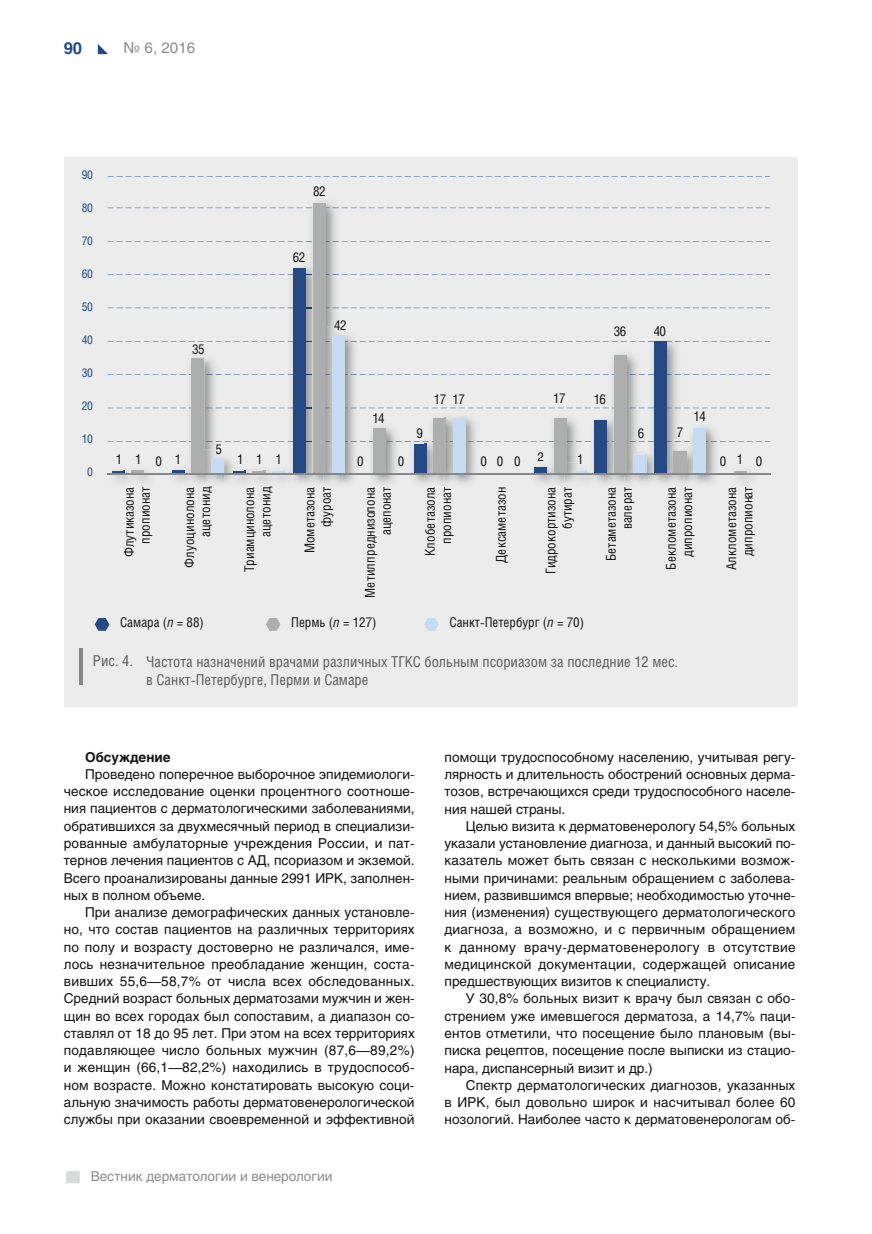
<style>
.page{position:relative;width:872px;height:1234px;background:#fff}
.page>*{position:absolute;margin:0;border:0;box-sizing:border-box;transform-origin:0 0}
.t1{font:700 16.5px "Helios";color:#234a88}
.t2{font:15px/18px "Helios Cond";color:#5b5b5a}
.t3{font:15px "Helios";color:#8d8d8d}
.t4{font:13.5px/17.2px "Helios";color:#131413;text-align:justify}
.t5{font:13.5px/16.2px "Helios Cond";color:#131413;text-align:right}
.t6{font:13.5px "Helios";color:#8d8d8d}
.t7{font:700 13.5px "Helios";color:#131413}
.t8{font:12px "Helios Cond";letter-spacing:-.04em;color:#1b498c}
.s1{font-style:italic}
</style>
<div class="page">
<div style="left:66px;top:1170px;width:14px;height:12px;background:#d9dada"></div>
<svg style="left:98px;top:44px;width:10px;height:10px"></svg>
<div style="left:64px;top:157px;width:733px;height:549px;background:#ececec"></div>
<hr style="left:80px;top:648px;width:3px;height:36px;background:#888">
<svg style="left:95px;top:618px;width:14px;height:12px"></svg>
<svg style="left:266px;top:618px;width:14px;height:12px"></svg>
<svg style="left:424px;top:618px;width:15px;height:12px"></svg>
<svg style="left:108px;top:208px;width:662px;height:1px"></svg>
<svg style="left:108px;top:241px;width:662px;height:1px"></svg>
<svg style="left:108px;top:176px;width:662px;height:1px"></svg>
<img style="left:183px;top:358px;width:38px;height:61px">
<div style="left:191px;top:358px;width:13px;height:115px;background:#adaeae"></div>
<img style="left:284px;top:277px;width:9px;height:142px">
<div style="left:293px;top:268px;width:13px;height:205px;background:#264984"></div>
<img style="left:304px;top:202px;width:39px;height:118px">
<img style="left:306px;top:208px;width:36px;height:1px">
<img style="left:306px;top:241px;width:36px;height:1px">
<img style="left:304px;top:259px;width:8px;height:160px">
<svg style="left:108px;top:274px;width:662px;height:1px"></svg>
<svg style="left:108px;top:307px;width:662px;height:1px"></svg>
<img style="left:304px;top:268px;width:2px;height:151px">
<div style="left:312px;top:202px;width:13px;height:271px;background:#adaeae"></div>
<img style="left:345px;top:342px;width:17px;height:77px">
<img style="left:325px;top:342px;width:7px;height:77px">
<svg style="left:108px;top:374px;width:662px;height:1px"></svg>
<div style="left:332px;top:335px;width:13px;height:138px;background:#c7dbf3"></div>
<div style="left:433px;top:418px;width:13px;height:55px;background:#adaeae"></div>
<img style="left:444px;top:417px;width:26px;height:2px">
<div style="left:453px;top:418px;width:12px;height:55px;background:#c7dbf3"></div>
<div style="left:553px;top:418px;width:13px;height:55px;background:#adaeae"></div>
<img style="left:605px;top:354px;width:38px;height:65px">
<svg style="left:108px;top:394px;width:662px;height:14px"></svg>
<img style="left:605px;top:407px;width:38px;height:1px">
<img style="left:605px;top:374px;width:38px;height:1px">
<div style="left:613px;top:355px;width:13px;height:118px;background:#adaeae"></div>
<img style="left:645px;top:342px;width:38px;height:77px">
<svg style="left:108px;top:320px;width:662px;height:22px"></svg>
<img style="left:648px;top:341px;width:33px;height:1px">
<img style="left:648px;top:407px;width:33px;height:1px">
<img style="left:648px;top:374px;width:33px;height:1px">
<div style="left:653px;top:341px;width:13px;height:132px;background:#264984"></div>
<svg style="left:108px;top:419px;width:662px;height:65px"></svg>
<hr style="left:108px;top:473px;width:663px;height:1px;background:#888">
<p class="t1" style="left:64px;top:39px;width:20px">90</p>
<p class="t3" style="left:124px;top:42px;width:73px">№ 6, 2016</p>
<p class="t8" style="left:82px;top:170px;width:13px">90</p>
<p class="t8" style="left:82px;top:203px;width:13px">80</p>
<p class="t8" style="left:82px;top:236px;width:13px">70</p>
<p class="t8" style="left:82px;top:269px;width:13px">60</p>
<p class="t8" style="left:82px;top:302px;width:13px">50</p>
<p class="t8" style="left:82px;top:335px;width:13px">40</p>
<p class="t8" style="left:82px;top:368px;width:13px">30</p>
<p class="t8" style="left:82px;top:401px;width:13px">20</p>
<p class="t8" style="left:82px;top:434px;width:13px">10</p>
<p class="t8" style="left:87px;top:467px;width:7px">0</p>
<p class="t5" style="left:313px;top:185px;width:14px">82</p>
<p class="t5" style="left:293px;top:250px;width:14px">62</p>
<p class="t5" style="left:192px;top:342px;width:14px">35</p>
<p class="t5" style="left:116px;top:452px;width:27px">1 1</p>
<p class="t5" style="left:175px;top:452px;width:8px">1</p>
<p class="t5" style="left:155px;top:454px;width:8px">0</p>
<p class="t5" style="left:215px;top:442px;width:8px">5</p>
<p class="t5" style="left:237px;top:452px;width:8px">1</p>
<p class="t5" style="left:256px;top:452px;width:27px">1 1</p>
<p class="t5" style="left:122px;top:557px;width:72px;rotate:-90deg">Флутиказона пропионат</p>
<p class="t5" style="left:182px;top:567px;width:82px;rotate:-90deg">Флуоцинолона ацетонид</p>
<p class="t5" style="left:243px;top:571px;width:87px;rotate:-90deg">Триамцинолона ацетонид</p>
<p class="t5" style="left:334px;top:318px;width:14px">42</p>
<p class="t5" style="left:614px;top:324px;width:14px">36</p>
<p class="t5" style="left:653px;top:324px;width:14px">40</p>
<p class="t5" style="left:303px;top:553px;width:68px;rotate:-90deg">Мометазона фуроат</p>
<p class="t5" style="left:553px;top:391px;width:14px">17</p>
<p class="t5" style="left:434px;top:392px;width:14px">17</p>
<p class="t5" style="left:593px;top:392px;width:14px">16</p>
<p class="t5" style="left:452px;top:392px;width:14px">17</p>
<p class="t5" style="left:372px;top:411px;width:14px">14</p>
<p class="t5" style="left:693px;top:409px;width:14px">14</p>
<p class="t5" style="left:416px;top:426px;width:8px">9</p>
<p class="t5" style="left:638px;top:426px;width:8px">6</p>
<p class="t5" style="left:677px;top:425px;width:8px">7</p>
<p class="t5" style="left:357px;top:454px;width:8px">0</p>
<p class="t5" style="left:398px;top:454px;width:8px">0</p>
<p class="t5" style="left:480px;top:454px;width:8px">0</p>
<p class="t5" style="left:537px;top:450px;width:8px">2</p>
<p class="t5" style="left:577px;top:452px;width:8px">1</p>
<p class="t5" style="left:497px;top:454px;width:8px">0</p>
<p class="t5" style="left:514px;top:454px;width:8px">0</p>
<p class="t5" style="left:363px;top:598px;width:113px;rotate:-90deg">Метилпреднизолона ацепонат</p>
<p class="t5" style="left:423px;top:556px;width:71px;rotate:-90deg">Клобетазола пропионат</p>
<p class="t5" style="left:494px;top:563px;width:78px;rotate:-90deg">Дексаметазон</p>
<p class="t5" style="left:544px;top:573px;width:88px;rotate:-90deg">Гидрокортизона бутират</p>
<p class="t5" style="left:604px;top:561px;width:76px;rotate:-90deg">Бетаметазона валерат</p>
<p class="t5" style="left:664px;top:569px;width:84px;rotate:-90deg">Беклометазона дипропионат</p>
<p class="t5" style="left:120px;top:615px;width:85px">Самара (<span class="s1">n</span> = 88)</p>
<p class="t5" style="left:291px;top:615px;width:87px">Пермь (<span class="s1">n</span> = 127)</p>
<p class="t5" style="left:449px;top:615px;width:136px">Санкт-Петербург (<span class="s1">n</span> = 70)</p>
<p class="t2" style="left:146px;top:653px;width:533px;text-indent:-53px">Рис. 4. Частота назначений врачами различных ТГКС больным псориазом за последние 12 мес. в Санкт-Петербурге, Перми и Самаре</p>
<p class="t5" style="left:719px;top:454px;width:8px">0</p>
<p class="t5" style="left:737px;top:453px;width:27px">1 0</p>
<p class="t5" style="left:724px;top:570px;width:85px;rotate:-90deg">Алклометазона дипропионат</p>
<p class="t7" style="left:85px;top:749px;width:87px">Обсуждение</p>
<p class="t4" style="left:64px;top:766px;width:352px;text-indent:21px">Проведено поперечное выборочное эпидемиологи&shy;ческое исследование оценки процентного соотноше&shy;ния пациентов с дерматологическими заболеваниями, обратившихся за двухмесячный период в специализи&shy;рованные амбулаторные учреждения России, и пат&shy;тернов лечения пациентов с АД, псориазом и экземой.<br>Всего проанализированы данные 2991 ИРК, заполнен&shy;ных в полном объеме.</p>
<p class="t4" style="left:64px;top:904px;width:352px;text-indent:21px">При анализе демографических данных установле&shy;но, что состав пациентов на различных территориях по полу и возрасту достоверно не различался, име&shy;лось незначительное преобладание женщин, соста&shy;вивших 55,6—58,7% от числа всех обследованных.<br>Средний возраст больных дерматозами мужчин и жен&shy;щин во всех городах был сопоставим, а диапазон со&shy;ставлял от 18 до 95 лет. При этом на всех территориях подавляющее число больных мужчин (87,6—89,2%) и женщин (66,1—82,2%) находились в трудоспособ&shy;ном возрасте. Можно констатировать высокую соци&shy;альную значимость работы дерматовенерологической службы при оказании своевременной и эффективной</p>
<p class="t6" style="left:91px;top:1170px;width:243px">Вестник дерматологии и венерологии</p>
<p class="t4" style="left:444px;top:749px;width:352px">помощи трудоспособному населению, учитывая регу&shy;лярность и длительность обострений основных дерма&shy;тозов, встречающихся среди трудоспособного населе&shy;ния нашей страны.</p>
<p class="t4" style="left:444px;top:818px;width:352px;text-indent:21px">Целью визита к дерматовенерологу 54,5% больных указали установление диагноза, и данный высокий по&shy;казатель может быть связан с несколькими возмож&shy;ными причинами: реальным обращением с заболева&shy;нием, развившимся впервые; необходимостью уточне&shy;ния (изменения) существующего дерматологического диагноза, а возможно, и с первичным обращением к данному врачу-дерматовенерологу в отсутствие медицинской документации, содержащей описание предшествующих визитов к специалисту.</p>
<p class="t4" style="left:444px;top:991px;width:352px;text-indent:21px">У 30,8% больных визит к врачу был связан с обо&shy;стрением уже имевшегося дерматоза, а 14,7% паци&shy;ентов отметили, что посещение было плановым (вы&shy;писка рецептов, посещение после выписки из стацио&shy;нара, диспансерный визит и др.)</p>
<p class="t4" style="left:444px;top:1077px;width:352px;text-indent:21px">Спектр дерматологических диагнозов, указанных в ИРК, был довольно широк и насчитывал более 60 нозологий. Наиболее часто к дерматовенерологам об-</p>
</div>
